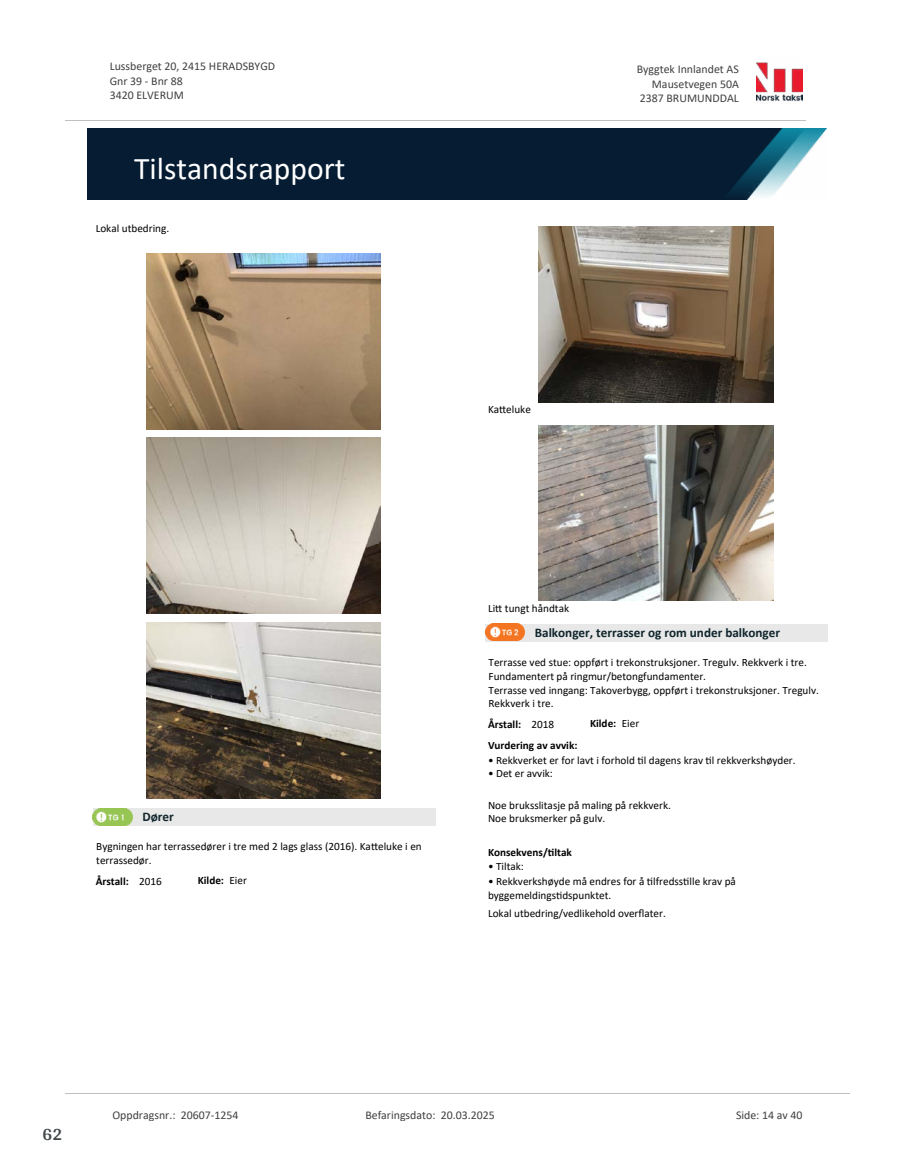
<style>
.page{position:relative;width:915px;height:1172px;background:#fff}
.page>*{position:absolute;margin:0;border:0;box-sizing:border-box;transform-origin:0 0}
.t1{font:31.65px "Calibri";color:#fff}
.t2{font:700 18px "Arya";color:#414749}
.t3{font:700 13.2px "Calibri";color:#0f252c}
.t4{font:11.85px/14.5px "Calibri";color:#404040}
.t5{font:11.25px/13.6px "Calibri";color:#000}
.t6{font:700 11.25px "Calibri";color:#000}
.s1{font-weight:400}
</style>
<div class="page">
<img style="left:146px;top:253px;width:234px;height:176px">
<img style="left:146px;top:438px;width:234px;height:176px">
<img style="left:146px;top:623px;width:234px;height:175px">
<div style="left:93px;top:808px;width:342px;height:17px;background:#e8e8e8"></div>
<img style="left:93px;top:808px;width:39px;height:17px">
<img style="left:538px;top:226px;width:234px;height:176px">
<img style="left:538px;top:425px;width:234px;height:176px">
<div style="left:485px;top:624px;width:342px;height:17px;background:#e8e8e8"></div>
<svg style="left:489px;top:628px;width:36px;height:13px"></svg>
<img style="left:485px;top:624px;width:39px;height:16px">
<img style="left:756px;top:62px;width:46px;height:40px">
<hr style="left:65px;top:120px;width:740px;height:1px;background:#c0c0c0">
<img style="left:88px;top:129px;width:738px;height:71px">
<hr style="left:65px;top:1093px;width:784px;height:1px;background:#c0c0c0">
<p class="t4" style="left:110px;top:59px;width:167px">Lussberget 20, 2415 HERADSBYGD<br>Gnr 39 - Bnr 88<br>3420 ELVERUM</p>
<p class="t4" style="left:636px;top:62px;width:103px">Byggtek Innlandet AS</p>
<p class="t4" style="left:651px;top:76px;width:88px">Mausetvegen 50A</p>
<p class="t4" style="left:639px;top:90px;width:100px">2387 BRUMUNDDAL</p>
<h1 class="t1" style="left:134px;top:147px;width:213px">Tilstandsrapport</h1>
<p class="t5" style="left:96px;top:222px;width:75px">Lokal utbedring.</p>
<p class="t5" style="left:488px;top:402px;width:44px">Ka琀琀eluke</p>
<p class="t3" style="left:142px;top:807px;width:33px">Dører</p>
<p class="t5" style="left:96px;top:839px;width:327px">Bygningen har terrassedører i tre med 2 lags glass (2016). Ka琀琀eluke i en terrassedør.</p>
<p class="t6" style="left:96px;top:873px;width:68px">Årstall: <span class="s1">2016</span></p>
<p class="t6" style="left:198px;top:872px;width:51px">Kilde: <span class="s1">Eier</span></p>
<p class="t5" style="left:488px;top:601px;width:83px">Li琀琀 tungt håndtak</p>
<p class="t3" style="left:534px;top:623px;width:247px">Balkonger, terrasser og rom under balkonger</p>
<p class="t5" style="left:488px;top:655px;width:332px">Terrasse ved stue: oppført i trekonstruksjoner. Tregulv. Rekkverk i tre.<br>Fundamentert på ringmur/betongfundamenter.<br>Terrasse ved inngang: Takoverbygg, oppført i trekonstruksjoner. Tregulv.<br>Rekkverk i tre.</p>
<p class="t6" style="left:488px;top:737px;width:91px">Vurdering av avvik:</p>
<p class="t5" style="left:488px;top:753px;width:309px">• Rekkverket er for lavt i forhold 琀椀l dagens krav 琀椀l rekkverkshøyder.</p>
<p class="t5" style="left:488px;top:766px;width:66px">• Det er avvik:</p>
<p class="t5" style="left:488px;top:798px;width:184px">Noe bruksslitasje på maling på rekkverk.<br>Noe bruksmerker på gulv.</p>
<p class="t6" style="left:488px;top:844px;width:85px">Konsekvens/琀椀ltak</p>
<p class="t5" style="left:488px;top:860px;width:37px">• Tiltak:</p>
<p class="t5" style="left:488px;top:875px;width:249px">• Rekkverkshøyde må endres for å 琀椀lfredss琀椀lle krav på byggemeldings琀椀dspunktet.</p>
<p class="t5" style="left:488px;top:906px;width:179px">Lokal utbedring/vedlikehold over昀氀ater.</p>
<p class="t6" style="left:488px;top:716px;width:68px">Årstall: <span class="s1">2018</span></p>
<p class="t6" style="left:590px;top:716px;width:51px">Kilde: <span class="s1">Eier</span></p>
<h2 class="t2" style="left:43px;top:1123px;width:21px">62</h2>
<p class="t4" style="left:112px;top:1107px;width:127px">Oppdragsnr.: 20607-1254</p>
<p class="t4" style="left:365px;top:1107px;width:131px">Befaringsdato: 20.03.2025</p>
<p class="t4" style="left:735px;top:1107px;width:68px">Side: 14 av 40</p>
</div>
